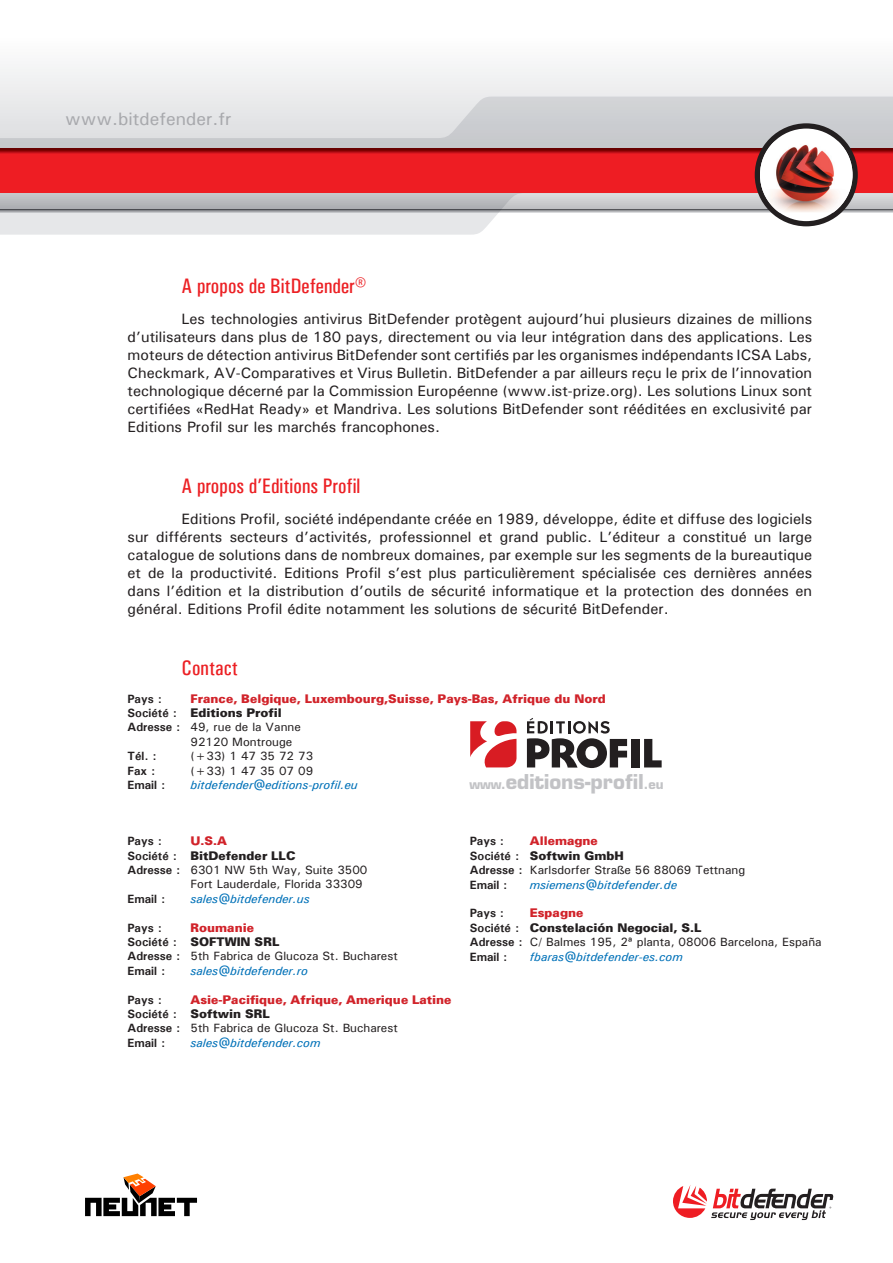
<style>
.page{position:relative;width:893px;height:1263px;background:#fff}
.page>*{position:absolute;margin:0;border:0;box-sizing:border-box;transform-origin:0 0}
.subtitlu{font:21px "Univers Condensed";color:#ec2024}
.t1{font:700 19.95px "Eurostile";color:#a8a9ad}
.t2{font:18px "Univers ATT";color:#a8a9ad}
.TEXT{font:500 15px/18px "Univers";color:#231f20;text-align:justify}
.t3{font:500 12px "Univers";color:#231f20}
.t4{font:italic 500 12px "Univers";color:#0071b8}
.t5{font:12px "Univers Black R Normal";color:#231f20}
.t6{font:12px "Univers Black R Normal";color:#d1232a}
.t7{font:700 12px "Univers";color:#231f20}
.s1{font-family:"Univers";font-weight:700}
.s2{font-weight:700}
.s3{font-size:12.9px}
</style>
<div class="page">
<svg style="left:673px;top:1185px;width:160px;height:35px"></svg>
<div style="left:0;top:0;width:893px;height:149px;background:linear-gradient(to right,#f8f9f9,#f8f8f9)"></div>
<svg style="left:0;top:97px;width:893px;height:138px;background:#d5d5d7"></svg>
<div style="left:0;top:155px;width:893px;height:38px;background:#ee1d23"></div>
<svg style="left:0;top:149px;width:893px;height:6px;background:#ab0c11"></svg>
<svg style="left:757px;top:126px;width:98px;height:98px"></svg>
<div style="left:755px;top:123px;width:103px;height:103px;border:5px solid #231f20;border-radius:50%"></div>
<img style="left:760px;top:141px;width:92px;height:71px">
<svg style="left:85px;top:1173px;width:112px;height:43px"></svg>
<div style="left:631px;top:739px;width:8px;height:28px;background:#231f20"></div>
<svg style="left:644px;top:739px;width:18px;height:28px"></svg>
<svg style="left:527px;top:718px;width:100px;height:50px"></svg>
<svg style="left:470px;top:721px;width:46px;height:46px"></svg>
<p class="t2" style="left:65px;top:108px;width:168px">www.bitdefender.fr</p>
<p class="subtitlu" style="left:182px;top:274px;width:185px">A propos de BitDefender®</p>
<p class="TEXT" style="left:128px;top:310px;width:686px;text-indent:54px">Les technologies antivirus BitDefender protègent aujourd’hui plusieurs dizaines de millions d’utilisateurs dans plus de 180 pays, directement ou via leur intégration dans des applications. Les moteurs de détection antivirus BitDefender sont certifiés par les organismes indépendants ICSA Labs, Checkmark, AV-Comparatives et Virus Bulletin. BitDefender a par ailleurs reçu le prix de l’innovation technologique décerné par la Commission Européenne (www.ist-prize.org). Les solutions Linux sont certifiées «RedHat Ready» et Mandriva. Les solutions BitDefender sont rééditées en exclusivité par Editions Profil sur les marchés francophones.</p>
<p class="subtitlu" style="left:182px;top:474px;width:180px">A propos d’Editions Profil</p>
<p class="TEXT" style="left:128px;top:510px;width:686px;text-indent:54px">Editions Profil, société indépendante créée en 1989, développe, édite et diffuse des logiciels sur différents secteurs d’activités, professionnel et grand public. L’éditeur a constitué un large catalogue de solutions dans de nombreux domaines, par exemple sur les segments de la bureautique et de la productivité. Editions Profil s’est plus particulièrement spécialisée ces dernières années dans l’édition et la distribution d’outils de sécurité informatique et la protection des données en général. Editions Profil édite notamment les solutions de sécurité BitDefender.</p>
<p class="subtitlu" style="left:182px;top:656px;width:58px">Contact</p>
<p class="t7" style="left:128px;top:691px;width:36px">Pays :</p>
<p class="t6" style="left:191px;top:690px;width:417px">France, Belgique, Luxembourg,Suisse, Pays-Bas, Afrique du Nord</p>
<p class="t5" style="left:128px;top:705px;width:156px"><span class="s1">Société :</span> Editions Profil</p>
<p class="t3" style="left:128px;top:719px;width:175px"><span class="s2">Adresse :</span> 49, rue de la Vanne</p>
<p class="t3" style="left:191px;top:734px;width:103px">92120 Montrouge</p>
<p class="t7" style="left:128px;top:748px;width:30px">Tél. :</p>
<p class="t3" style="left:191px;top:748px;width:124px">(+33) 1 47 35 72 73</p>
<p class="t7" style="left:128px;top:763px;width:29px">Fax :</p>
<p class="t3" style="left:191px;top:763px;width:124px">(+33) 1 47 35 07 09</p>
<p class="t7" style="left:128px;top:777px;width:39px">Email :</p>
<p class="t4" style="left:191px;top:777px;width:169px">bitdefender@editions-profil.eu</p>
<h2 class="t1" style="left:469px;top:769px;width:196px"><span class="s3">www.</span>editions-profil<span class="s3">.eu</span></h2>
<p class="t7" style="left:128px;top:833px;width:36px">Pays :</p>
<p class="t6" style="left:191px;top:833px;width:38px">U.S.A</p>
<p class="t5" style="left:128px;top:847px;width:169px"><span class="s1">Société :</span> BitDefender LLC</p>
<p class="t3" style="left:128px;top:862px;width:241px"><span class="s2">Adresse :</span> 6301 NW 5th Way, Suite 3500</p>
<p class="t3" style="left:191px;top:877px;width:174px">Fort Lauderdale, Florida 33309</p>
<p class="t7" style="left:128px;top:891px;width:39px">Email :</p>
<p class="t4" style="left:191px;top:891px;width:121px">sales@bitdefender.us</p>
<p class="t7" style="left:128px;top:920px;width:36px">Pays :</p>
<p class="t6" style="left:191px;top:919px;width:65px">Roumanie</p>
<p class="t5" style="left:128px;top:934px;width:153px"><span class="s1">Société :</span> SOFTWIN SRL</p>
<p class="t3" style="left:128px;top:949px;width:272px"><span class="s2">Adresse :</span> 5th Fabrica de Glucoza St. Bucharest</p>
<p class="t7" style="left:128px;top:963px;width:39px">Email :</p>
<p class="t4" style="left:191px;top:963px;width:119px">sales@bitdefender.ro</p>
<p class="t7" style="left:128px;top:992px;width:36px">Pays :</p>
<p class="t6" style="left:191px;top:991px;width:263px">Asie-Pacifique, Afrique, Amerique Latine</p>
<p class="t5" style="left:128px;top:1006px;width:144px"><span class="s1">Société :</span> Softwin SRL</p>
<p class="t3" style="left:128px;top:1021px;width:272px"><span class="s2">Adresse :</span> 5th Fabrica de Glucoza St. Bucharest</p>
<p class="t7" style="left:128px;top:1035px;width:39px">Email :</p>
<p class="t4" style="left:191px;top:1035px;width:131px">sales@bitdefender.com</p>
<p class="t7" style="left:470px;top:833px;width:36px">Pays :</p>
<p class="t6" style="left:530px;top:833px;width:70px">Allemagne</p>
<p class="t5" style="left:470px;top:847px;width:156px"><span class="s1">Société :</span> Softwin GmbH</p>
<p class="t3" style="left:470px;top:862px;width:277px"><span class="s2">Adresse :</span> Karlsdorfer Straße 56 88069 Tettnang</p>
<p class="t7" style="left:470px;top:877px;width:39px">Email :</p>
<p class="t4" style="left:530px;top:877px;width:149px">msiemens@bitdefender.de</p>
<p class="t7" style="left:470px;top:905px;width:36px">Pays :</p>
<p class="t6" style="left:530px;top:905px;width:55px">Espagne</p>
<p class="t5" style="left:470px;top:919px;width:233px"><span class="s1">Société :</span> Constelación Negocial, S.L</p>
<p class="t3" style="left:470px;top:934px;width:353px"><span class="s2">Adresse :</span> C/ Balmes 195, 2ª planta, 08006 Barcelona, España</p>
<p class="t7" style="left:470px;top:949px;width:39px">Email :</p>
<p class="t4" style="left:530px;top:949px;width:154px">fbaras@bitdefender-es.com</p>
</div>
